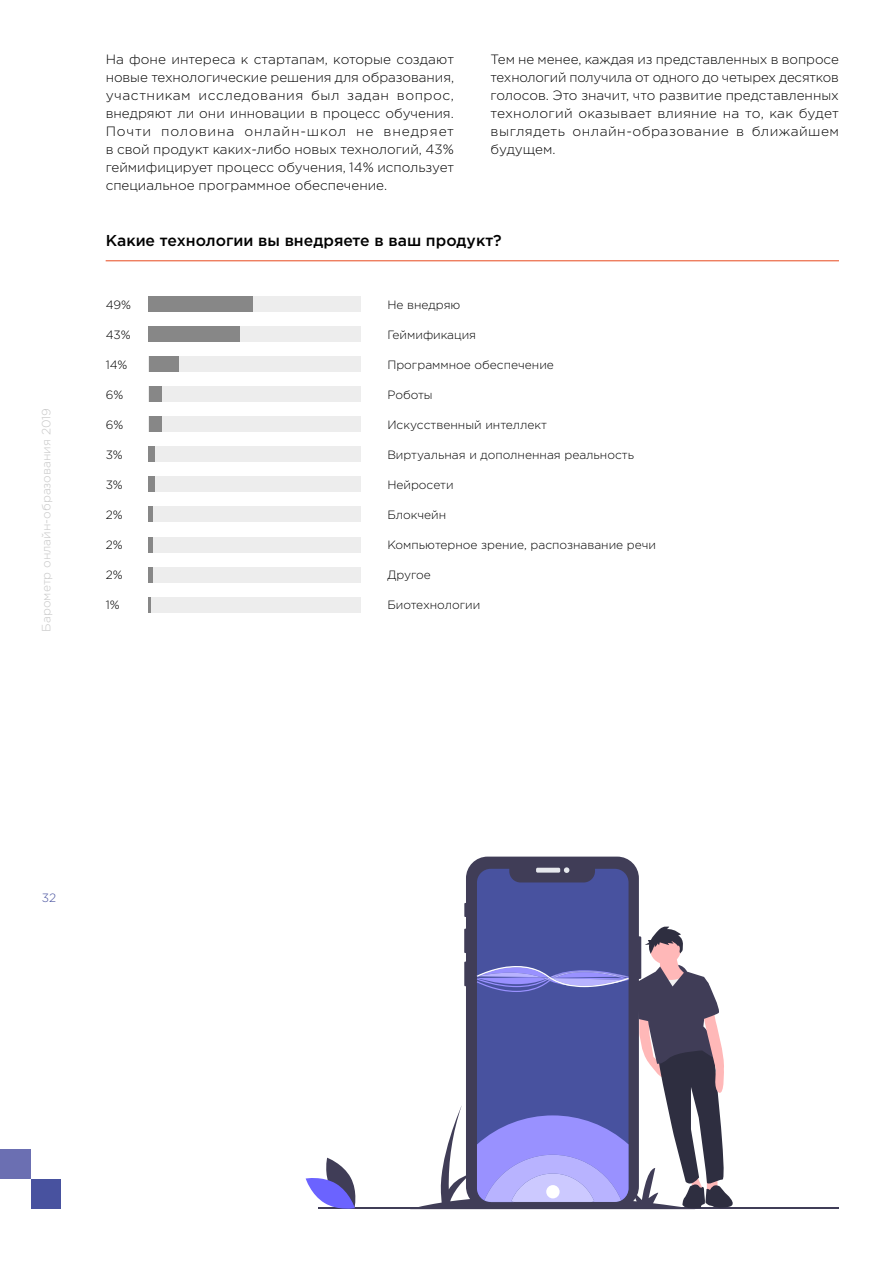
<style>
.page{position:relative;width:893px;height:1263px;background:#fff}
.page>*{position:absolute;margin:0;border:0;box-sizing:border-box;transform-origin:0 0}
.t1{font:500 15.75px "Gotham Pro";color:#000}
.t2{font:300 13.5px/18px "Gotham Pro";color:#000;text-align:justify}
.t3{font:300 12px "Gotham Pro";color:#000}
.t4{font:300 12px "Gotham Pro";color:#c6c6c6}
.t5{font:300 12px "Gotham Pro";color:#48529f}
</style>
<div class="page">
<div style="left:149px;top:567px;width:212px;height:15px;background:#ededed"></div>
<hr style="left:149px;top:567px;width:4px;height:15px;background:#878787">
<div style="left:149px;top:296px;width:212px;height:15px;background:#ededed"></div>
<div style="left:149px;top:296px;width:104px;height:15px;background:#878787"></div>
<div style="left:149px;top:477px;width:212px;height:15px;background:#ededed"></div>
<div style="left:149px;top:477px;width:6px;height:15px;background:#878787"></div>
<div style="left:149px;top:597px;width:212px;height:15px;background:#ededed"></div>
<svg style="left:149px;top:597px;width:2px;height:15px"></svg>
<div style="left:149px;top:386px;width:212px;height:15px;background:#ededed"></div>
<div style="left:149px;top:386px;width:12px;height:15px;background:#878787"></div>
<div style="left:149px;top:356px;width:212px;height:15px;background:#ededed"></div>
<div style="left:149px;top:356px;width:29px;height:15px;background:#878787"></div>
<div style="left:149px;top:537px;width:212px;height:15px;background:#ededed"></div>
<hr style="left:149px;top:537px;width:4px;height:15px;background:#878787">
<div style="left:149px;top:417px;width:212px;height:15px;background:#ededed"></div>
<div style="left:149px;top:417px;width:12px;height:15px;background:#878787"></div>
<div style="left:149px;top:326px;width:212px;height:15px;background:#ededed"></div>
<div style="left:149px;top:326px;width:91px;height:15px;background:#878787"></div>
<div style="left:149px;top:507px;width:212px;height:15px;background:#ededed"></div>
<hr style="left:149px;top:507px;width:4px;height:15px;background:#878787">
<div style="left:149px;top:447px;width:212px;height:15px;background:#ededed"></div>
<div style="left:149px;top:447px;width:6px;height:15px;background:#878787"></div>
<hr style="left:106px;top:260px;width:733px;height:1px;background:#e8491d">
<div style="left:0;top:1149px;width:31px;height:30px;background:#6b6fb2"></div>
<div style="left:31px;top:1179px;width:30px;height:30px;background:#48529f"></div>
<hr style="left:319px;top:1207px;width:520px;height:2px;background:#403d57">
<svg style="left:464px;top:857px;width:175px;height:68px;background:#514f67"></svg>
<div style="left:536px;top:868px;width:24px;height:5px;background:#e6e8ed;border-radius:2px"></div>
<svg style="left:477px;top:869px;width:151px;height:56px;background:#485196"></svg>
<svg style="left:306px;top:1158px;width:50px;height:51px"></svg>
<svg style="left:419px;top:925px;width:314px;height:283px"></svg>
<div style="left:546px;top:1185px;width:14px;height:13px;background:#fff;border-radius:50%"></div>
<p class="t4" style="left:40px;top:631px;width:225px;rotate:-90deg">Барометр онлайн-образования 2019</p>
<p class="t2" style="left:106px;top:50px;width:350px">На фоне интереса к стартапам, которые создают новые технологические решения для образования, участникам исследования был задан вопрос, внедряют ли они инновации в процесс обучения.<br>Почти половина онлайн-школ не внедряет в свой продукт каких-либо новых технологий, 43% геймифицирует процесс обучения, 14% использует специальное программное обеспечение.</p>
<p class="t2" style="left:491px;top:50px;width:350px">Тем не менее, каждая из представленных в вопросе технологий получила от одного до четырех десятков голосов. Это значит, что развитие представленных технологий оказывает влияние на то, как будет выглядеть онлайн-образование в ближайшем будущем.</p>
<p class="t1" style="left:106px;top:231px;width:398px">Какие технологии вы внедряете в ваш продукт?</p>
<p class="t3" style="left:106px;top:298px;width:27px">49%</p>
<p class="t3" style="left:106px;top:328px;width:27px">43%</p>
<p class="t3" style="left:106px;top:358px;width:23px">14%</p>
<p class="t3" style="left:106px;top:388px;width:19px">6%</p>
<p class="t3" style="left:106px;top:418px;width:19px">6%</p>
<p class="t3" style="left:106px;top:448px;width:19px">3%</p>
<p class="t3" style="left:106px;top:478px;width:19px">3%</p>
<p class="t3" style="left:106px;top:508px;width:18px">2%</p>
<p class="t3" style="left:106px;top:538px;width:18px">2%</p>
<p class="t3" style="left:106px;top:568px;width:18px">2%</p>
<p class="t3" style="left:106px;top:598px;width:15px">1%</p>
<p class="t3" style="left:387px;top:298px;width:75px">Не внедряю</p>
<p class="t3" style="left:387px;top:328px;width:90px">Геймификация</p>
<p class="t3" style="left:387px;top:358px;width:168px">Программное обеспечение</p>
<p class="t3" style="left:387px;top:388px;width:47px">Роботы</p>
<p class="t3" style="left:387px;top:418px;width:161px">Искусственный интеллект</p>
<p class="t3" style="left:387px;top:448px;width:248px">Виртуальная и дополненная реальность</p>
<p class="t3" style="left:387px;top:478px;width:68px">Нейросети</p>
<p class="t3" style="left:387px;top:508px;width:60px">Блокчейн</p>
<p class="t3" style="left:387px;top:538px;width:270px">Компьютерное зрение, распознавание речи</p>
<p class="t3" style="left:387px;top:568px;width:45px">Другое</p>
<p class="t3" style="left:387px;top:598px;width:95px">Биотехнологии</p>
<p class="t5" style="left:42px;top:891px;width:16px">32</p>
</div>
